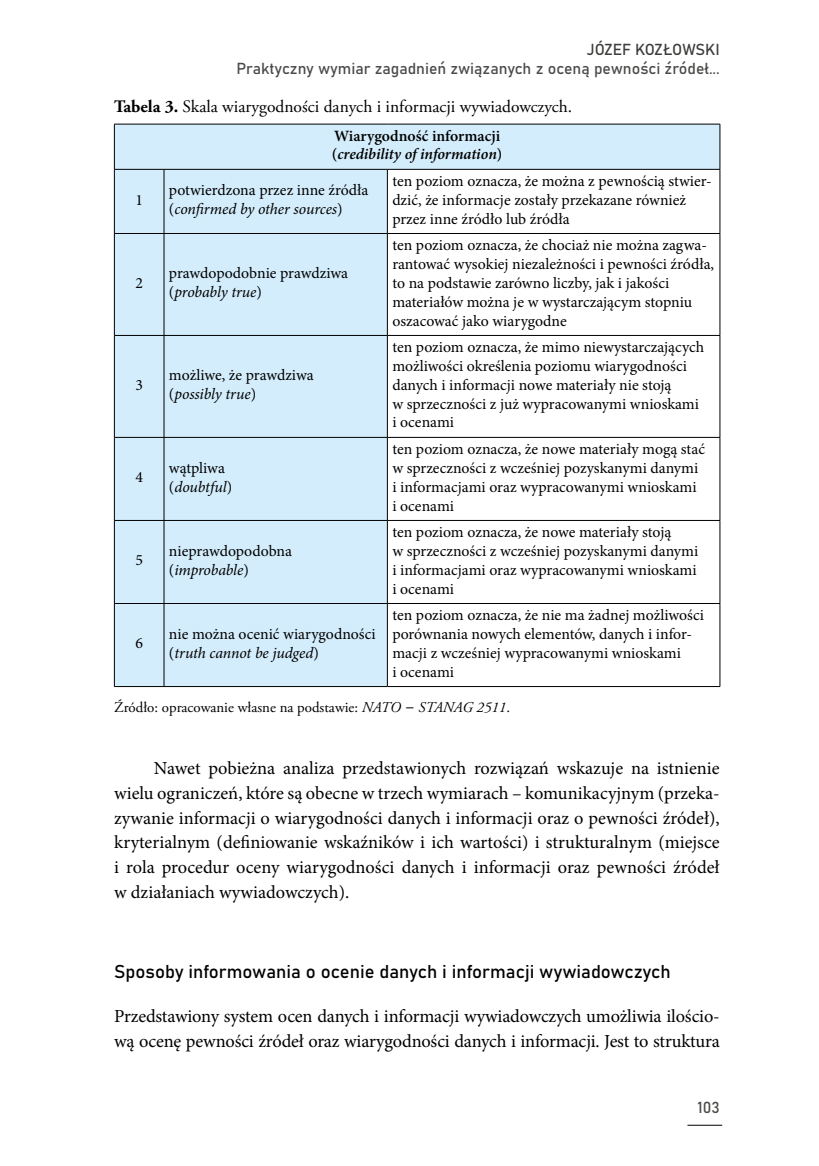
<style>
.page{position:relative;width:819px;height:1166px;background:#fff}
.page>*{position:absolute;margin:0;border:0;box-sizing:border-box;transform-origin:0 0}
.t1{font:18.38px/24.8px "Minion Pro";letter-spacing:-.01em;color:#000;text-align:justify}
.t2{font:18.38px "Bahnschrift";color:#000}
.t3{font:17.5px "Adobe Garamond Pro";color:#000}
.t4{font:15.75px/18.9px "Minion Pro";color:#000}
.t5{font:15.75px "Bahnschrift";color:#4a4a49}
.t6{font:600 15.75px/18.9px "Minion Pro";color:#000}
.t7{font:15.75px "Bahnschrift";letter-spacing:-.005em;color:#3c3c3b}
.t8{font:14.88px "Adobe Garamond Pro";color:#000}
.s1{font-weight:700}
.s2{font-style:italic}
.s3{font-family:"Minion Pro";font-style:italic;font-size:18.38px}
</style>
<div class="page">
<hr style="left:687px;top:1125px;width:35px;height:1px;background:#000">
<svg style="left:115px;top:125px;width:604px;height:561px"></svg>
<hr style="left:114px;top:124px;width:50px;height:1px;background:#000">
<hr style="left:114px;top:124px;width:1px;height:45px;background:#000">
<hr style="left:164px;top:124px;width:223px;height:1px;background:#000">
<hr style="left:387px;top:124px;width:333px;height:1px;background:#000">
<hr style="left:719px;top:124px;width:1px;height:45px;background:#000">
<hr style="left:114px;top:169px;width:50px;height:1px;background:#000">
<hr style="left:114px;top:170px;width:1px;height:63px;background:#000">
<hr style="left:164px;top:169px;width:223px;height:1px;background:#000">
<hr style="left:164px;top:170px;width:1px;height:63px;background:#000">
<hr style="left:387px;top:169px;width:333px;height:1px;background:#000">
<hr style="left:387px;top:170px;width:1px;height:63px;background:#000">
<hr style="left:719px;top:170px;width:1px;height:63px;background:#000">
<hr style="left:114px;top:233px;width:50px;height:1px;background:#000">
<hr style="left:114px;top:234px;width:1px;height:101px;background:#000">
<hr style="left:164px;top:233px;width:223px;height:1px;background:#000">
<hr style="left:164px;top:234px;width:1px;height:101px;background:#000">
<hr style="left:387px;top:233px;width:333px;height:1px;background:#000">
<hr style="left:387px;top:234px;width:1px;height:101px;background:#000">
<hr style="left:719px;top:234px;width:1px;height:101px;background:#000">
<hr style="left:114px;top:335px;width:50px;height:1px;background:#000">
<hr style="left:114px;top:336px;width:1px;height:101px;background:#000">
<hr style="left:164px;top:335px;width:223px;height:1px;background:#000">
<hr style="left:164px;top:336px;width:1px;height:101px;background:#000">
<hr style="left:387px;top:335px;width:333px;height:1px;background:#000">
<hr style="left:387px;top:336px;width:1px;height:101px;background:#000">
<hr style="left:719px;top:336px;width:1px;height:101px;background:#000">
<hr style="left:114px;top:437px;width:50px;height:1px;background:#000">
<hr style="left:114px;top:438px;width:1px;height:82px;background:#000">
<hr style="left:164px;top:437px;width:223px;height:1px;background:#000">
<hr style="left:164px;top:438px;width:1px;height:82px;background:#000">
<hr style="left:387px;top:437px;width:333px;height:1px;background:#000">
<hr style="left:387px;top:438px;width:1px;height:82px;background:#000">
<hr style="left:719px;top:438px;width:1px;height:82px;background:#000">
<hr style="left:114px;top:520px;width:50px;height:1px;background:#000">
<hr style="left:114px;top:521px;width:1px;height:82px;background:#000">
<hr style="left:164px;top:520px;width:223px;height:1px;background:#000">
<hr style="left:164px;top:521px;width:1px;height:82px;background:#000">
<hr style="left:387px;top:520px;width:333px;height:1px;background:#000">
<hr style="left:387px;top:521px;width:1px;height:82px;background:#000">
<hr style="left:719px;top:521px;width:1px;height:82px;background:#000">
<hr style="left:114px;top:603px;width:50px;height:1px;background:#000">
<hr style="left:114px;top:604px;width:1px;height:82px;background:#000">
<hr style="left:164px;top:603px;width:223px;height:1px;background:#000">
<hr style="left:164px;top:604px;width:1px;height:82px;background:#000">
<hr style="left:387px;top:603px;width:333px;height:1px;background:#000">
<hr style="left:387px;top:604px;width:1px;height:82px;background:#000">
<hr style="left:719px;top:604px;width:1px;height:82px;background:#000">
<hr style="left:114px;top:686px;width:50px;height:1px;background:#000">
<hr style="left:164px;top:686px;width:223px;height:1px;background:#000">
<hr style="left:387px;top:686px;width:333px;height:1px;background:#000">
<p class="t7" style="left:586px;top:38px;width:134px">JÓZEF KOZŁOWSKI</p>
<p class="t5" style="left:236px;top:56px;width:484px">Praktyczny wymiar zagadnień związanych z oceną pewności źródeł...</p>
<p class="t3" style="left:114px;top:96px;width:459px"><span class="s1">Tabela 3.</span> Skala wiarygodności danych i informacji wywiadowczych.</p>
<p class="t6" style="left:332px;top:126px;width:172px">Wiarygodność informacji (<span class="s2">credibility of information</span>)</p>
<p class="t4" style="left:135px;top:190px;width:9px">1</p>
<p class="t4" style="left:169px;top:181px;width:201px">potwierdzona przez inne źródła (<span class="s2">confirmed by other sources</span>)</p>
<p class="t4" style="left:392px;top:171px;width:321px">ten poziom oznacza, że można z pewnością stwier&shy;dzić, że informacje zostały przekazane również przez inne źródło lub źródła</p>
<p class="t4" style="left:135px;top:273px;width:9px">2</p>
<p class="t4" style="left:169px;top:264px;width:181px">prawdopodobnie prawdziwa (<span class="s2">probably true</span>)</p>
<p class="t4" style="left:135px;top:375px;width:9px">3</p>
<p class="t4" style="left:169px;top:366px;width:146px">możliwe, że prawdziwa (<span class="s2">possibly true</span>)</p>
<p class="t4" style="left:135px;top:468px;width:9px">4</p>
<p class="t4" style="left:169px;top:458px;width:65px">wątpliwa (<span class="s2">doubtful</span>)</p>
<p class="t4" style="left:135px;top:551px;width:9px">5</p>
<p class="t4" style="left:169px;top:541px;width:125px">nieprawdopodobna (<span class="s2">improbable</span>)</p>
<p class="t4" style="left:392px;top:235px;width:323px">ten poziom oznacza, że chociaż nie można zagwa&shy;rantować wysokiej niezależności i pewności źródła, to na podstawie zarówno liczby, jak i jakości materiałów można je w wystarczającym stopniu oszacować jako wiarygodne</p>
<p class="t4" style="left:392px;top:337px;width:313px">ten poziom oznacza, że mimo niewystarczających możliwości określenia poziomu wiarygodności danych i informacji nowe materiały nie stoją<br>w sprzeczności z już wypracowanymi wnioskami i ocenami</p>
<p class="t4" style="left:392px;top:439px;width:314px">ten poziom oznacza, że nowe materiały mogą stać w sprzeczności z wcześniej pozyskanymi danymi i informacjami oraz wypracowanymi wnioskami<br>i ocenami</p>
<p class="t4" style="left:392px;top:522px;width:307px">ten poziom oznacza, że nowe materiały stoją<br>w sprzeczności z wcześniej pozyskanymi danymi i informacjami oraz wypracowanymi wnioskami i ocenami</p>
<p class="t4" style="left:392px;top:605px;width:313px">ten poziom oznacza, że nie ma żadnej możliwości porównania nowych elementów, danych i infor&shy;macji z wcześniej wypracowanymi wnioskami<br>i ocenami</p>
<p class="t8" style="left:114px;top:698px;width:397px">Źródło: opracowanie własne na podstawie: <span class="s2">NATO</span> <span class="s3">–</span> <span class="s2">STANAG 2511</span>.</p>
<p class="t4" style="left:135px;top:634px;width:9px">6</p>
<p class="t4" style="left:169px;top:624px;width:208px">nie można ocenić wiarygodności (<span class="s2">truth cannot be judged</span>)</p>
<p class="t1" style="left:114px;top:756px;width:607px;text-indent:40px">Nawet pobieżna analiza przedstawionych rozwiązań wskazuje na istnienie wielu ograniczeń, które są obecne w trzech wymiarach – komunikacyjnym (przeka&shy;zywanie informacji o wiarygodności danych i informacji oraz o pewności źródeł), kryterialnym (definiowanie wskaźników i ich wartości) i strukturalnym (miejsce i rola procedur oceny wiarygodności danych i informacji oraz pewności źródeł w działaniach wywiadowczych).</p>
<p class="t2" style="left:114px;top:957px;width:558px">Sposoby informowania o ocenie danych i informacji wywiadowczych</p>
<p class="t1" style="left:114px;top:1004px;width:607px">Przedstawiony system ocen danych i informacji wywiadowczych umożliwia ilościo&shy;wą ocenę pewności źródeł oraz wiarygodności danych i informacji. Jest to struktura</p>
<p class="t5" style="left:697px;top:1095px;width:24px">103</p>
</div>
